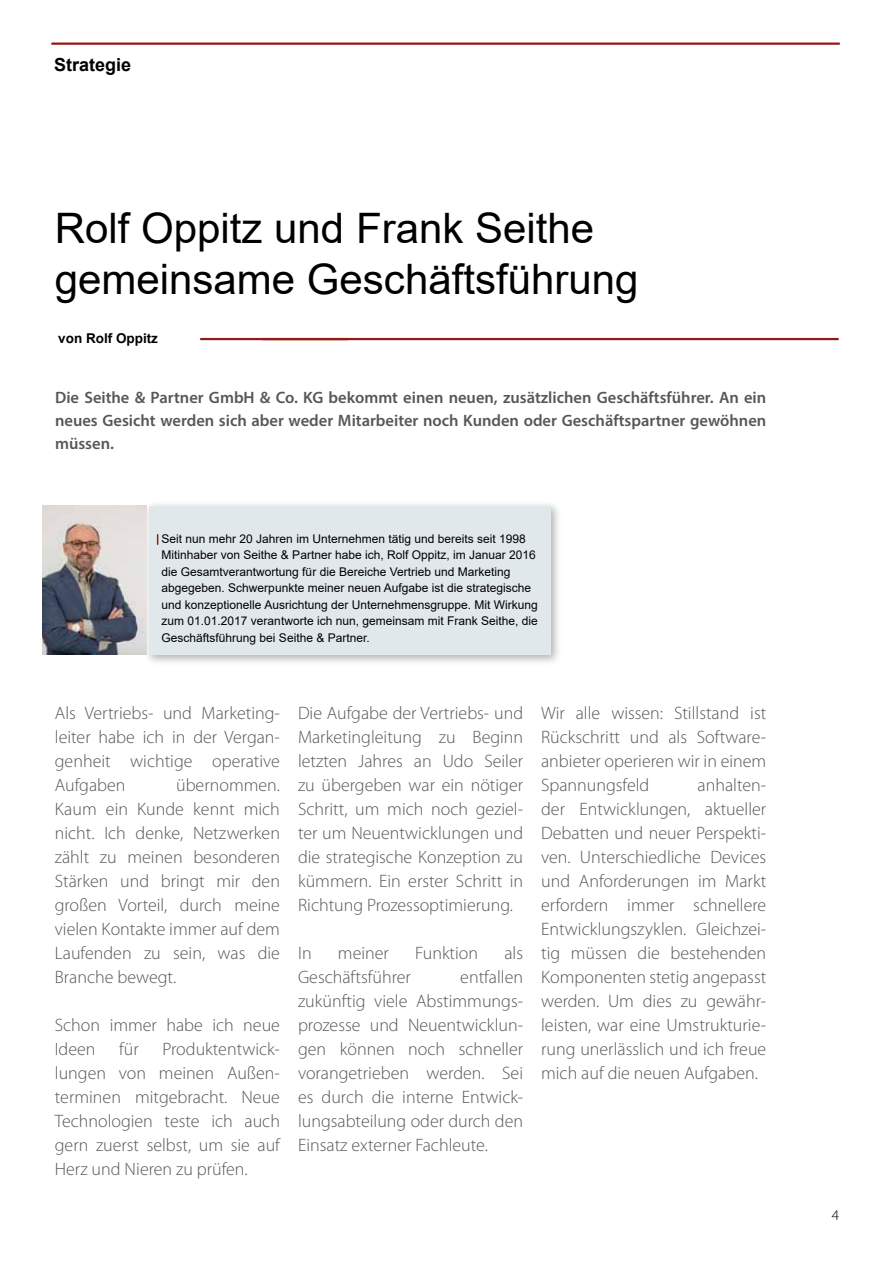
<style>
.page{position:relative;width:893px;height:1263px;background:#fff}
.page>*{position:absolute;margin:0;border:0;box-sizing:border-box;transform-origin:0 0}
.t1{font:42px/50.4px "Arial";color:#000}
.t2{font:300 18px/24px "Myriad Pro";color:#575756;text-align:justify}
.t3{font:700 18px "Arial";color:#000}
.t4{font:600 16.5px/22.5px "Myriad Pro";color:#575756;text-align:justify}
.t5{font:300 15px "Myriad Pro";color:#000}
.t6{font:700 13.5px "Arial";color:#000}
.t7{font:12px/16.5px "Arial";color:#000}
</style>
<div class="page">
<hr style="left:52px;top:43px;width:787px;height:2px;background:#931914">
<hr style="left:201px;top:338px;width:637px;height:2px;background:#931914">
<div style="left:144px;top:500px;width:418px;height:166px;background:#000;opacity:.3"></div>
<div style="left:149px;top:506px;width:402px;height:149px;background:#e1e8ec"></div>
<img style="left:43px;top:506px;width:104px;height:149px">
<p class="t3" style="left:54px;top:52px;width:79px">Strategie</p>
<h1 class="t1" style="left:55px;top:203px;width:585px">Rolf Oppitz und Frank Seithe gemeinsame Geschäftsführung</h1>
<p class="t6" style="left:58px;top:328px;width:101px">von Rolf Oppitz</p>
<p class="t4" style="left:55px;top:386px;width:713px">Die Seithe &amp; Partner GmbH &amp; Co. KG bekommt einen neuen, zusätzlichen Geschäftsführer. An ein neues Gesicht werden sich aber weder Mitarbeiter noch Kunden oder Geschäftspartner gewöhnen müssen.</p>
<p class="t7" style="left:162px;top:530px;width:378px">Seit nun mehr 20 Jahren im Unternehmen tätig und bereits seit 1998<br>Mitinhaber von Seithe &amp; Partner habe ich, Rolf Oppitz, im Januar 2016 die Gesamtverantwortung für die Bereiche Vertrieb und Marketing abgegeben. Schwerpunkte meiner neuen Aufgabe ist die strategische und konzeptionelle Ausrichtung der Unternehmensgruppe. Mit Wirkung zum 01.01.2017 verantworte ich nun, gemeinsam mit Frank Seithe, die Geschäftsführung bei Seithe &amp; Partner.</p>
<p class="t2" style="left:55px;top:701px;width:227px">Als Vertriebs- und Marketing&shy;leiter habe ich in der Vergan&shy;genheit wichtige operative Aufgaben</p>
<p class="t2" style="left:55px;top:773px;width:227px;text-indent:121px">übernommen.<br>Kaum ein Kunde kennt mich nicht. Ich denke, Netzwerken zählt zu meinen besonderen Stärken und bringt mir den großen Vorteil, durch meine vielen Kontakte immer auf dem Laufenden zu sein, was die Branche bewegt.</p>
<p class="t2" style="left:55px;top:1013px;width:227px">Schon immer habe ich neue<br>Ideen</p>
<p class="t2" style="left:119px;top:1037px;width:21px">für</p>
<p class="t2" style="left:55px;top:1037px;width:227px;text-indent:108px">Produktentwick&shy;lungen von meinen Außen&shy;terminen mitgebracht. Neue Technologien teste ich auch gern zuerst selbst, um sie auf Herz und Nieren zu prüfen.</p>
<p class="t2" style="left:298px;top:701px;width:227px">Die Aufgabe der Vertriebs- und Marketingleitung zu Beginn letzten Jahres an Udo Seiler zu übergeben war ein nötiger Schritt, um mich noch geziel&shy;ter um Neuentwicklungen und die strategische Konzeption zu kümmern. Ein erster Schritt in Richtung Prozessoptimierung.</p>
<p class="t2" style="left:298px;top:941px;width:15px">In</p>
<p class="t2" style="left:338px;top:941px;width:52px">meiner</p>
<p class="t2" style="left:415px;top:941px;width:64px">Funktion</p>
<p class="t2" style="left:504px;top:941px;width:20px">als</p>
<p class="t2" style="left:298px;top:965px;width:114px">Geschäftsführer</p>
<p class="t2" style="left:298px;top:965px;width:227px;text-indent:162px">entfallen zukünftig viele Abstimmungs&shy;prozesse und Neuentwicklun&shy;gen können noch schneller vorangetrieben werden. Sei es durch die interne Entwick&shy;lungsabteilung oder durch den Einsatz externer Fachleute.</p>
<p class="t2" style="left:541px;top:701px;width:227px">Wir alle wissen: Stillstand ist Rückschritt und als Software&shy;anbieter operieren wir in einem Spannungsfeld</p>
<p class="t2" style="left:541px;top:773px;width:227px;text-indent:156px">anhalten&shy;der Entwicklungen, aktueller Debatten und neuer Perspekti&shy;ven. Unterschiedliche Devices und Anforderungen im Markt erfordern immer schnellere Entwicklungszyklen. Gleichzei&shy;tig müssen die bestehenden Komponenten stetig angepasst werden. Um dies zu gewähr&shy;leisten, war eine Umstrukturie&shy;rung unerlässlich und ich freue mich auf die neuen Aufgaben.</p>
<p class="t5" style="left:832px;top:1207px;width:9px">4</p>
</div>
